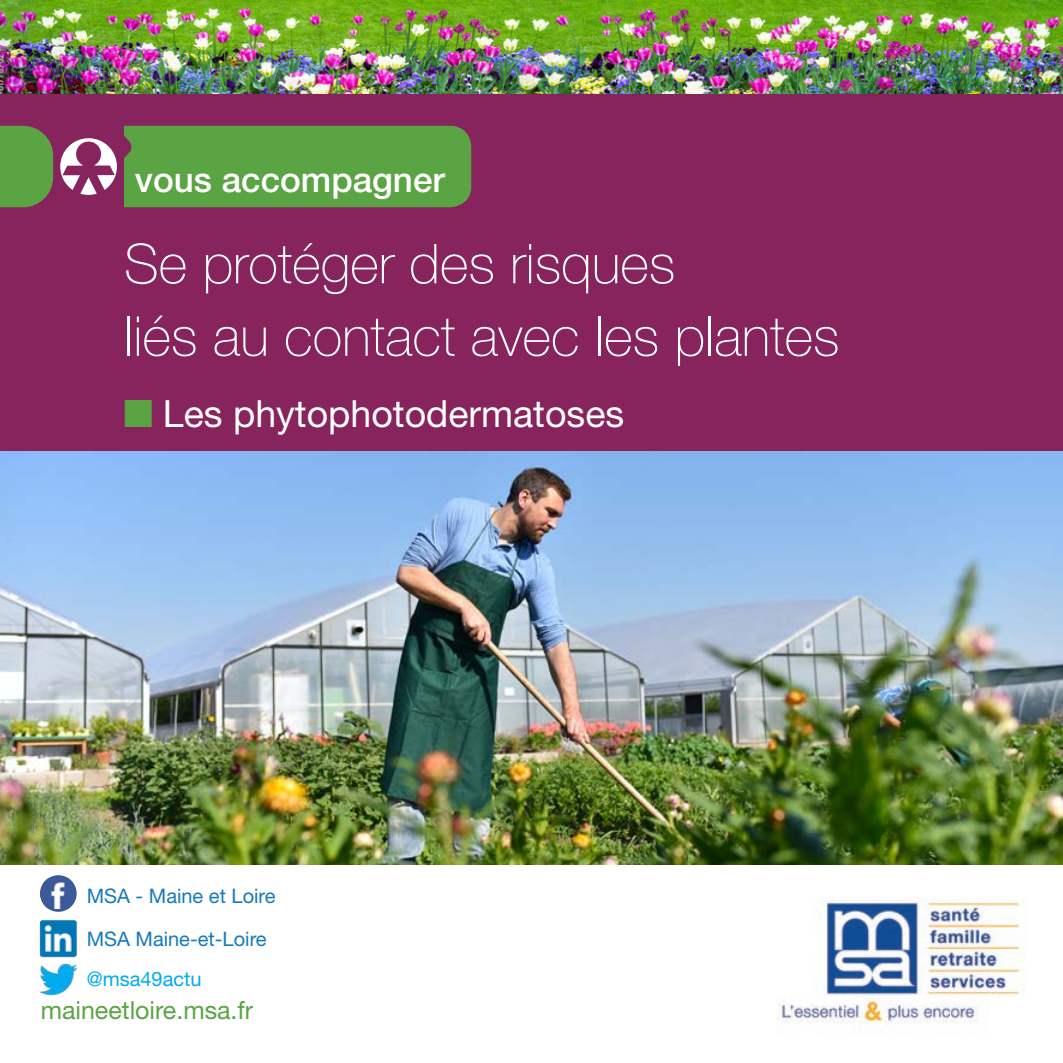
<style>
.page{position:relative;width:1063px;height:1063px;background:#fff}
.page>*{position:absolute;margin:0;border:0;box-sizing:border-box;transform-origin:0 0}
.Titre{font:100 55px/72.5px "Helvetica Neue LT Std";color:#fff}
.Sous-titre{font:37.5px "Helvetica Neue LT Std";color:#fff}
.Vous_informer___acco{font:500 35px "Helvetica Neue LT Std";color:#fff}
.maineetloire_msa_fr{font:25px "Helvetica Neue LT Std";color:#5ba444}
.Site_MSA_FR{font:20px "Helvetica Neue LT Std";color:#1679bb}
.Site_MSA_FR-2{font:20px "Helvetica Neue LT Std";color:#00aced}
</style>
<div class="page">
<div style="left:0;top:94px;width:1063px;height:357px;background:#87235d"></div>
<div style="left:124px;top:126px;width:347px;height:81px;background:#5ba444"></div>
<svg style="left:60px;top:138px;width:57px;height:57px"></svg>
<svg style="left:0;top:126px;width:53px;height:81px;background:#5e9846"></svg>
<img style="left:777px;top:898px;width:247px;height:135px">
<img style="left:0;top:451px;width:1063px;height:414px">
<img style="left:0;top:0;width:1063px;height:94px">
<img style="left:39px;top:964px;width:39px;height:32px">
<img style="left:39px;top:919px;width:38px;height:45px">
<div style="left:40px;top:875px;width:37px;height:37px;background:#3c5a99;border-radius:50%"></div>
<img style="left:40px;top:878px;width:29px;height:31px">
<p class="Vous_informer___acco" style="left:135px;top:159px;width:311px">vous accompagner</p>
<p class="Titre" style="left:124px;top:227px;width:717px">Se protéger des risques<br>liés au contact avec les plantes</p>
<p class="Sous-titre" style="left:163px;top:391px;width:463px">Les phytophotodermatoses</p>
<p class="Site_MSA_FR" style="left:87px;top:884px;width:190px">MSA - Maine et Loire</p>
<p class="Site_MSA_FR" style="left:87px;top:926px;width:182px">MSA Maine-et-Loire</p>
<p class="Site_MSA_FR-2" style="left:87px;top:967px;width:116px">@msa49actu</p>
<p class="maineetloire_msa_fr" style="left:41px;top:996px;width:214px">maineetloire.msa.fr</p>
</div>
